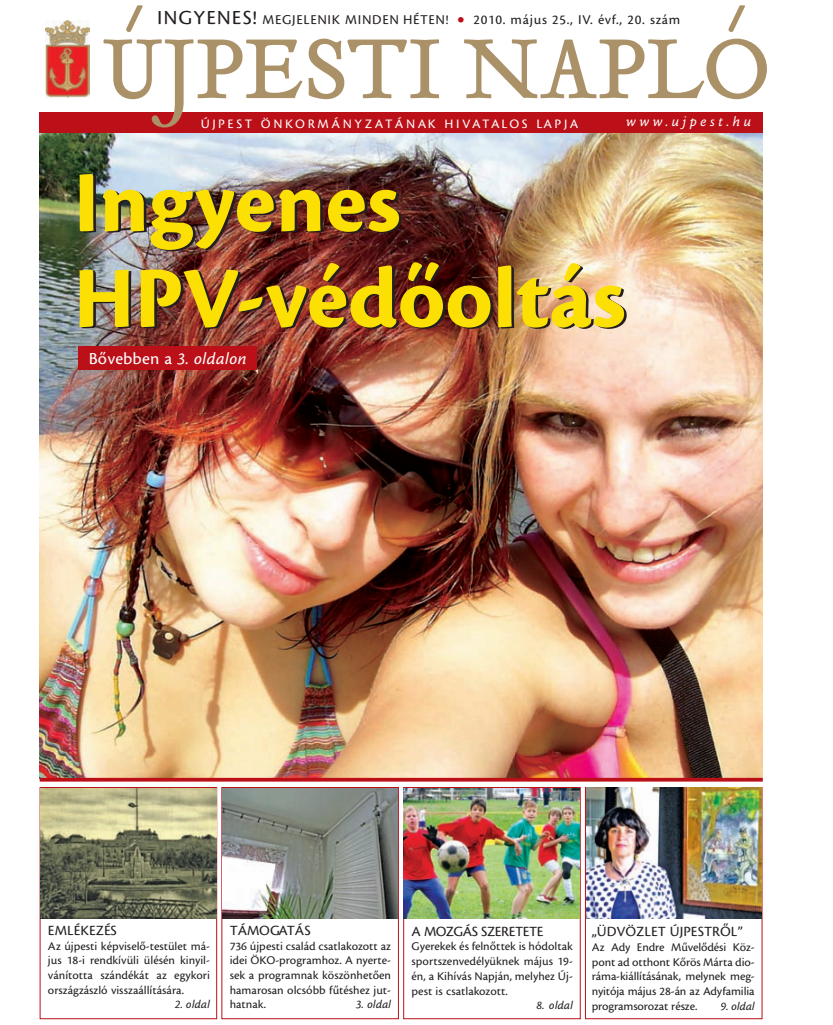
<style>
.page{position:relative;width:833px;height:1025px;background:#fff}
.page>*{position:absolute;margin:0;border:0;box-sizing:border-box;transform-origin:0 0}
.t1{font:94px "Tribute M Smallcaps";letter-spacing:-.01em;color:#aa9168}
.t2{font:700 90.25px/95.6px "Cronos M";letter-spacing:-.015em;color:#fce004}
.t3{font:17.5px "Cronos M";letter-spacing:.01em;color:#fff}
.t4{font:14.62px "Cronos M";color:#231f20}
.t5{font:14.62px "Cronos M";letter-spacing:-.03em;color:#231f20}
.t6{font:italic 14.62px "Cronos M";letter-spacing:.23em;color:#fff}
.t7{font:14px "Cronos M";letter-spacing:.045em;color:#231f20}
.t8{font:13.5px "Cronos M";letter-spacing:.19em;color:#fff}
.t9{font:12.25px/14.6px "Cronos M";color:#231f20;text-align:justify}
.t10{font:italic 12.25px "Cronos M";color:#231f20}
.s1{font-size:20.75px}
.s2{font-family:"Solex M";font-size:29.88px;color:#bb1018}
.s3{font-style:italic}
</style>
<div class="page">
<img style="left:40px;top:133px;width:723px;height:644px">
<div style="left:40px;top:113px;width:723px;height:20px;background:#bb1018"></div>
<svg style="left:40px;top:777px;width:723px;height:4px;background:#c12f2e"></svg>
<img style="left:45px;top:20px;width:44px;height:78px">
<img style="left:41px;top:787px;width:175px;height:131px">
<div style="left:221px;top:786px;width:178px;height:232px;border:1px solid #bb1018"></div>
<img style="left:222px;top:787px;width:176px;height:131px">
<div style="left:585px;top:786px;width:177px;height:232px;border:1px solid #bb1018"></div>
<img style="left:586px;top:787px;width:175px;height:131px">
<img style="left:404px;top:787px;width:175px;height:131px">
<div style="left:78px;top:346px;width:179px;height:23px;background:#bb1018"></div>
<h1 class="t1" style="left:103px;top:11px;width:670px">ÚJPESTI NAPLÓ</h1>
<p class="t7" style="left:157px;top:13px;width:524px"><span class="s1">INGYENES!</span> MEGJELENIK MINDEN HÉTEN! <span class="s2">•</span> 2010. május 25., IV. évf., 20. szám</p>
<p class="t6" style="left:625px;top:116px;width:127px">www.ujpest.hu</p>
<p class="t8" style="left:201px;top:118px;width:379px">ÚJPEST ÖNKORMÁNYZATÁNAK HIVATALOS LAPJA</p>
<h2 class="t2" style="left:73px;top:158px;width:555px">Ingyenes<br>HPV-védõoltás</h2>
<h3 class="t3" style="left:89px;top:351px;width:159px">Bõvebben a <span class="s3">3. oldalon</span></h3>
<p class="t4" style="left:48px;top:924px;width:70px">EMLÉKEZÉS</p>
<p class="t9" style="left:48px;top:938px;width:163px">Az újpesti képviselõ-testület má&shy;jus 18-i rendkívüli ülésén kinyil&shy;vánította szándékát az egykori országzászló visszaállítására.</p>
<p class="t10" style="left:175px;top:999px;width:37px">2. oldal</p>
<p class="t4" style="left:230px;top:924px;width:82px">TÁMOGATÁS</p>
<p class="t9" style="left:230px;top:938px;width:163px">736 újpesti család csatlakozott az idei ÖKO-programhoz. A nyerte&shy;sek a programnak köszönhetõen hamarosan olcsóbb fûtéshez jut&shy;hatnak.</p>
<p class="t10" style="left:356px;top:999px;width:37px">3. oldal</p>
<p class="t5" style="left:411px;top:924px;width:133px">A MOZGÁS SZERETETE</p>
<p class="t9" style="left:411px;top:939px;width:163px">Gyerekek és felnõttek is hódoltak sportszenvedélyüknek május 19- én, a Kihívás Napján, melyhez Új&shy;pest is csatlakozott.</p>
<p class="t10" style="left:536px;top:999px;width:38px">8. oldal</p>
<p class="t4" style="left:592px;top:925px;width:153px">„ÜDVÖZLET ÚJPESTRÕL”</p>
<p class="t9" style="left:592px;top:939px;width:164px">Az Ady Endre Mûvelõdési Köz&shy;pont ad otthont Kõrös Márta dio&shy;ráma-kiállításának, melynek meg&shy;nyitója május 28-án az Adyfamilia programsorozat része.</p>
<p class="t10" style="left:720px;top:1000px;width:36px">9. oldal</p>
</div>
